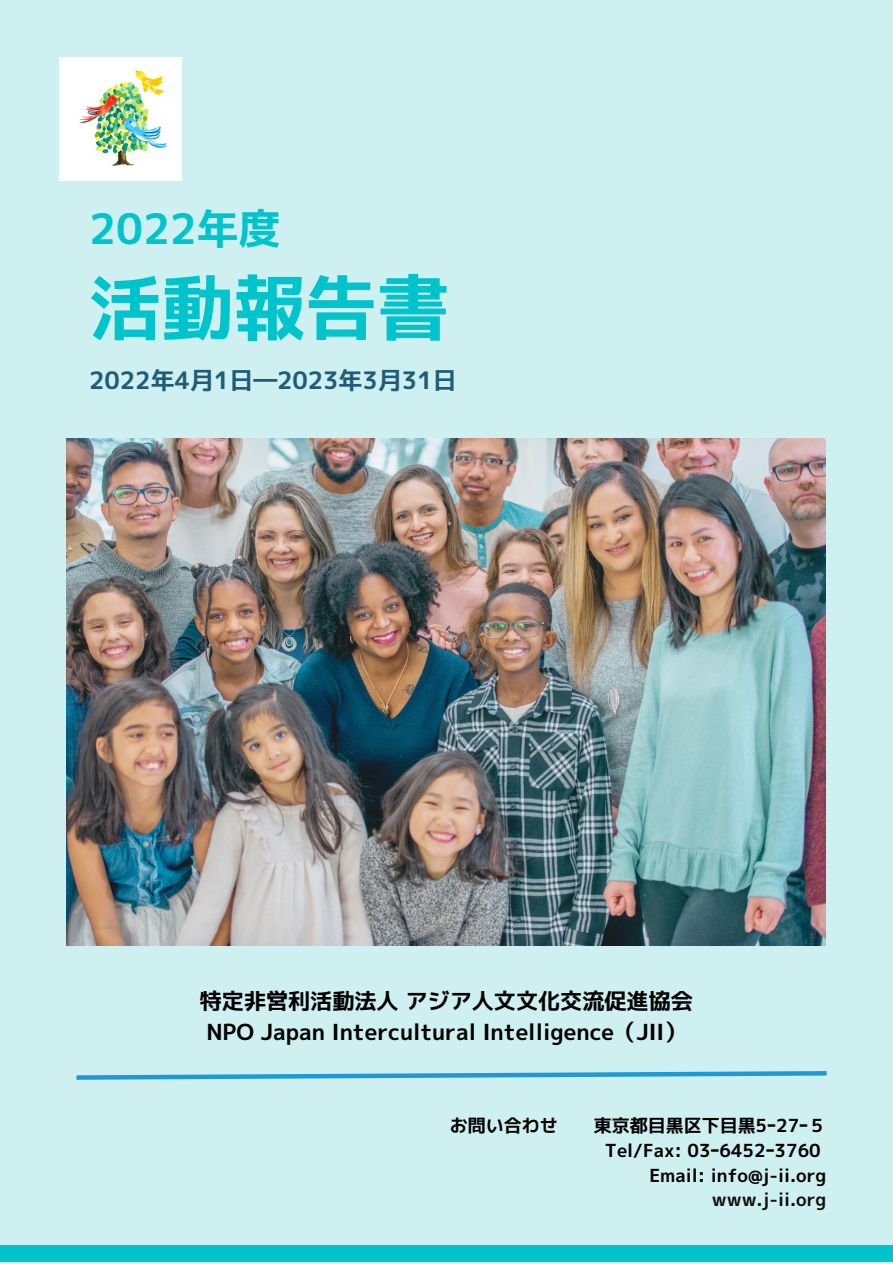
<style>
.page{position:relative;width:893px;height:1264px;background:#fff}
.page>*{position:absolute;margin:0;border:0;box-sizing:border-box;transform-origin:0 0}
.t1{font:72px "mplus 1 p bold";color:#00c4cc}
.t2{font:42px "mplus 1 p bold";color:#00c4cc}
.t3{font:24px "mplus 1 p bold";color:#205c76}
.t4{font:22.05px "mplus 1 p bold";color:#000}
.t5{font:18px "mplus 1 p bold";color:#000}
.t6{font:18px "mplus 1 p bold";color:#100f0d}
</style>
<div class="page">
<div style="left:0;top:0;width:892px;height:1262px;background:#cff0f1"></div>
<div style="left:0;top:1244px;width:892px;height:17px;background:#00c4cc"></div>
<img style="left:66px;top:438px;width:759px;height:507px">
<img style="left:59px;top:58px;width:123px;height:122px">
<svg style="left:76px;top:1071px;width:751px;height:9px"></svg>
<p class="t2" style="left:89px;top:199px;width:193px">2022年度</p>
<p class="t1" style="left:89px;top:256px;width:361px">活動報告書</p>
<p class="t3" style="left:89px;top:363px;width:369px">2022年4月1日―2023年3月31日</p>
<p class="t4" style="left:200px;top:985px;width:494px">特定非営利活動法人アジア人文文化交流促進協会</p>
<p class="t4" style="left:206px;top:1015px;width:481px">NPO Japan Intercultural Intelligence（JII）</p>
<p class="t5" style="left:449px;top:1112px;width:109px">お問い合わせ</p>
<p class="t5" style="left:593px;top:1112px;width:234px">東京都目黒区下目黒5ｰ27ｰ５</p>
<p class="t5" style="left:605px;top:1137px;width:217px">Tel/Fax: 03ｰ6452ｰ3760</p>
<p class="t5" style="left:649px;top:1162px;width:178px">Email: info@j-ii.org</p>
<p class="t6" style="left:711px;top:1186px;width:116px">www.j-ii.org</p>
</div>
